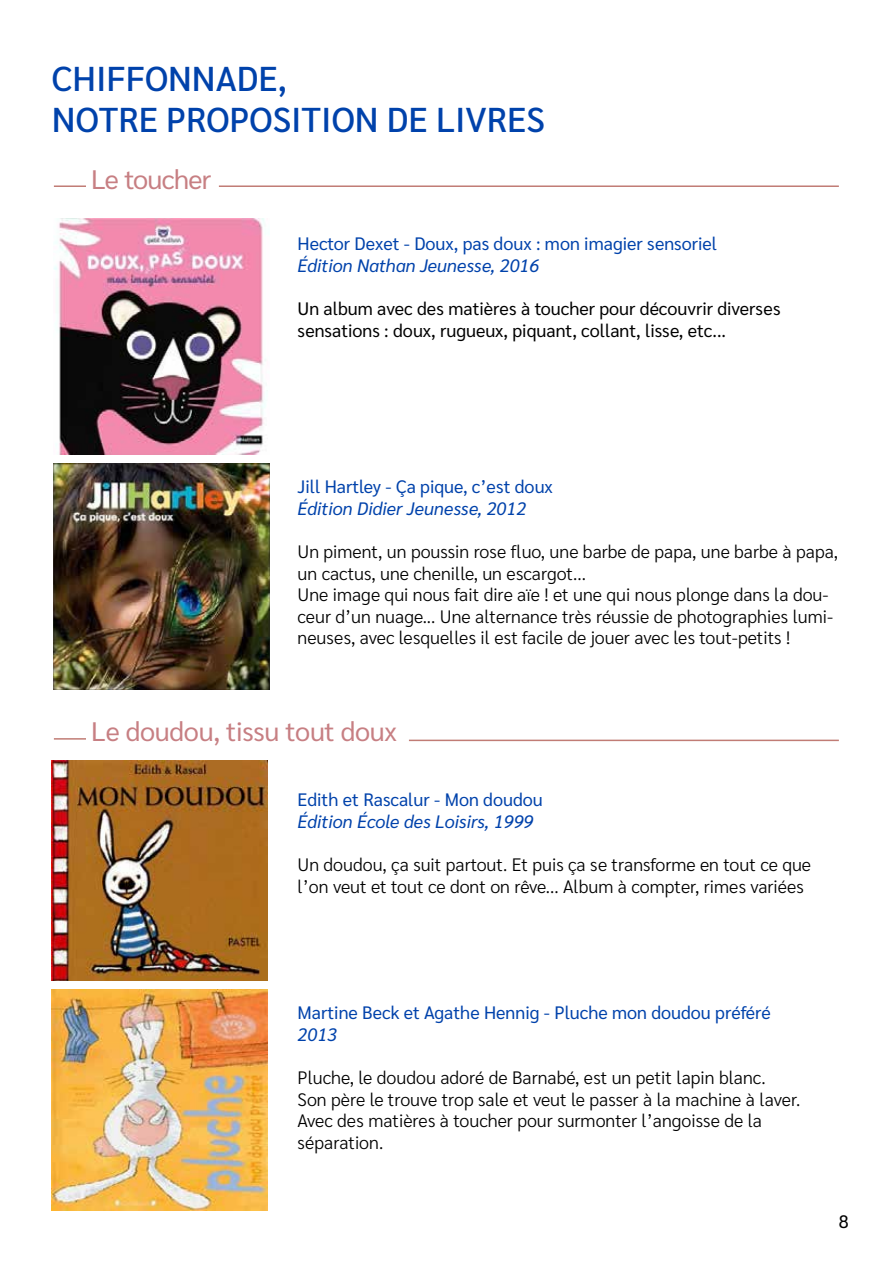
<style>
.page{position:relative;width:893px;height:1263px;background:#fff}
.page>*{position:absolute;margin:0;border:0;box-sizing:border-box;transform-origin:0 0}
.t1{font:500 34.5px/41.4px "Sarabun";color:#0042ab}
.t2{font:26.7px "Sarabun";letter-spacing:-.01em;color:#c77f83}
.t3{font:300 18px/21.6px "Sarabun";color:#000}
.t4{font:18px "Sarabun";color:#0042ab}
.t5{font:18px/21.6px "Sarabun";color:#000}
.t6{font:italic 18px "Sarabun";color:#0042ab}
</style>
<div class="page">
<img style="left:54px;top:219px;width:212px;height:235px">
<img style="left:54px;top:464px;width:215px;height:225px">
<img style="left:52px;top:990px;width:215px;height:220px">
<img style="left:52px;top:760px;width:215px;height:221px">
<hr style="left:219px;top:185px;width:620px;height:2px;background:#c17c75">
<hr style="left:54px;top:185px;width:32px;height:2px;background:#c17c75">
<hr style="left:54px;top:738px;width:32px;height:2px;background:#c17c75">
<hr style="left:409px;top:740px;width:430px;height:1px;background:#c17c75">
<h1 class="t1" style="left:52px;top:58px;width:494px">CHIFFONNADE,<br>NOTRE PROPOSITION DE LIVRES</h1>
<h2 class="t2" style="left:91px;top:164px;width:121px">Le toucher</h2>
<p class="t4" style="left:298px;top:233px;width:421px">Hector Dexet - Doux, pas doux : mon imagier sensoriel</p>
<p class="t6" style="left:298px;top:255px;width:243px">Édition Nathan Jeunesse, 2016</p>
<p class="t5" style="left:298px;top:298px;width:484px">Un album avec des matières à toucher pour découvrir diverses sensations : doux, rugueux, piquant, collant, lisse, etc...</p>
<p class="t4" style="left:298px;top:476px;width:257px">Jill Hartley - Ça pique, c’est doux</p>
<p class="t6" style="left:298px;top:498px;width:230px">Édition Didier Jeunesse, 2012</p>
<p class="t3" style="left:298px;top:541px;width:542px">Un piment, un poussin rose fluo, une barbe de papa, une barbe à papa, un cactus, une chenille, un escargot...<br>Une image qui nous fait dire aïe ! et une qui nous plonge dans la dou&shy;ceur d’un nuage... Une alternance très réussie de photographies lumi&shy;neuses, avec lesquelles il est facile de jouer avec les tout-petits !</p>
<h2 class="t2" style="left:91px;top:716px;width:307px">Le doudou, tissu tout doux</h2>
<p class="t4" style="left:298px;top:789px;width:247px">Edith et Rascalur - Mon doudou</p>
<p class="t6" style="left:298px;top:811px;width:237px">Édition École des Loisirs, 1999</p>
<p class="t3" style="left:298px;top:854px;width:515px">Un doudou, ça suit partout. Et puis ça se transforme en tout ce que l’on veut et tout ce dont on rêve... Album à compter, rimes variées</p>
<p class="t4" style="left:298px;top:1002px;width:475px">Martine Beck et Agathe Hennig - Pluche mon doudou préféré</p>
<p class="t6" style="left:298px;top:1024px;width:41px">2013</p>
<p class="t3" style="left:298px;top:1067px;width:504px">Pluche, le doudou adoré de Barnabé, est un petit lapin blanc.<br>Son père le trouve trop sale et veut le passer à la machine à laver.<br>Avec des matières à toucher pour surmonter l’angoisse de la séparation.</p>
<p class="t5" style="left:839px;top:1211px;width:11px">8</p>
</div>
